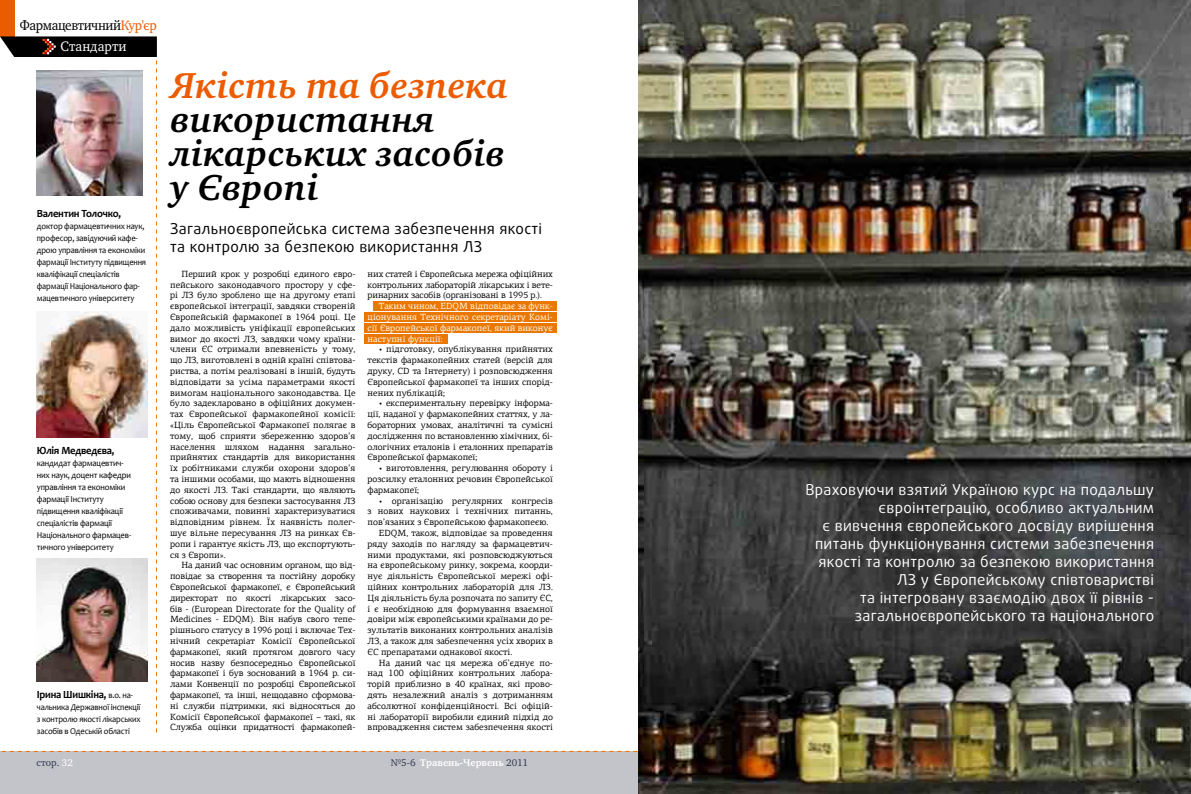
<style>
.page{position:relative;width:1191px;height:794px;background:#fff}
.page>*{position:absolute;margin:0;border:0;box-sizing:border-box;transform-origin:0 0}
.t1{font:italic 700 37px/34px "Charter ITC";letter-spacing:.01em;color:#000}
.t2{font:italic 700 37px "Charter ITC";letter-spacing:.01em;color:#eb5b00}
.t3{font:15px/18px "Daxline Pro";letter-spacing:.02em;color:#fff;text-align:right}
.t4{font:15px/18px "Daxline Pro";letter-spacing:.02em;color:#000}
.t5{font:14.1px "Charter ITC";letter-spacing:.01em;color:#fff;scale:.95 1}
.t6{font:14px "Charter ITC";letter-spacing:-.03em;color:#000;scale:.95 1}
.t7{font:700 11px "Candara";letter-spacing:-.02em;color:#000;scale:.96 1}
.t8{font:700 10px "Charter ITC";color:#fff}
.t9{font:10px "Charter ITC";color:#313a4d}
.t10{font:9px/10.8px "PF Agora Serif Pro";color:#000;text-align:justify}
.t11{font:9px/12px "Candara";letter-spacing:-.02em;color:#000;scale:.94 1}
.t12{font:9px/12px "Candara";letter-spacing:-.02em;color:#000;scale:.96 1}
.t13{font:9px/10.8px "PF Agora Serif Pro";color:#fff;text-align:justify}
.s1{color:#eb5b00}
.s2{font-weight:400;font-size:9px}
.s3{color:#fff}
.s4{font-weight:400;color:#313a4d}
</style>
<div class="page">
<div style="left:0;top:751px;width:1191px;height:43px;background:#c3c3ca"></div>
<div style="left:0;top:0;width:14px;height:36px;background:#eb5b00"></div>
<div style="left:373px;top:302px;width:183px;height:9px;background:#ea7700"></div>
<div style="left:364px;top:313px;width:192px;height:9px;background:#ea7700"></div>
<div style="left:364px;top:324px;width:192px;height:9px;background:#ea7700"></div>
<div style="left:364px;top:335px;width:83px;height:9px;background:#ea7700"></div>
<svg style="left:1px;top:751px;width:637px;height:1px"></svg>
<svg style="left:0;top:36px;width:157px;height:696px"></svg>
<img style="left:37px;top:71px;width:105px;height:125px">
<img style="left:37px;top:312px;width:110px;height:126px">
<img style="left:37px;top:558px;width:110px;height:124px">
<img style="left:638px;top:0;width:553px;height:794px">
<h3 class="t6" style="left:20px;top:17px;width:146px">Фармацевтичний<span class="s1">Кур'єр</span></h3>
<h3 class="t5" style="left:60px;top:37px;width:71px">Стандарти</h3>
<p class="t7" style="left:37px;top:207px;width:89px">Валентин Толочко,</p>
<p class="t11" style="left:37px;top:220px;width:118px">доктор фармацевтичних наук, професор, завідуючий кафе&shy;дрою управління та економіки фармації Інституту підвищення кваліфікації спеціалістів фармації Національного фар&shy;мацевтичного університету</p>
<p class="t7" style="left:37px;top:444px;width:82px">Юлія Медведєва,</p>
<p class="t12" style="left:37px;top:457px;width:100px">кандидат фармацевтич&shy;них наук, доцент кафедри управління та економіки фармації Інституту підвищення кваліфікації спеціалістів фармації<br>Національного фармацев&shy;тичного університету</p>
<p class="t7" style="left:37px;top:687px;width:101px">Ірина Шишкіна, <span class="s2">в.о. на-</span></p>
<p class="t11" style="left:37px;top:701px;width:112px;text-align:justify">чальника Державної інспекції з контролю якості лікарських засобів в Одеській області</p>
<h1 class="t2" style="left:170px;top:63px;width:339px">Якість та безпека</h1>
<h1 class="t1" style="left:170px;top:103px;width:336px">використання лікарських засобів у Європі</h1>
<h2 class="t4" style="left:170px;top:219px;width:373px">Загальноєвропейська система забезпечення якості та контролю за безпекою використання ЛЗ</h2>
<p class="t10" style="left:170px;top:268px;width:187px;text-indent:11px">Перший крок у розробці єдиного євро&shy;пейського законодавчого простору у сфе&shy;рі ЛЗ було зроблено ще на другому етапі європейської інтеграції, завдяки створеній Європейській фармакопеї в 1964 році. Це дало можливість уніфікації європейських вимог до якості ЛЗ, завдяки чому країни&shy;члени ЄС отримали впевненість у тому, що ЛЗ, виготовлені в одній країні співтова&shy;риства, а потім реалізовані в іншій, будуть відповідати за усіма параметрами якості вимогам національного законодавства. Це було задекларовано в офіційних докумен&shy;тах Європейської фармакопейної комісії: «Ціль Європейської Фармакопеї полягає в тому, щоб сприяти збереженню здоров’я населення шляхом надання загально&shy;прийнятих стандартів для використання їх робітниками служби охорони здоров’я та іншими особами, що мають відношення до якості ЛЗ. Такі стандарти, що являють собою основу для безпеки застосування ЛЗ споживачами, повинні характеризуватися відповідним рівнем. Їх наявність полег&shy;шує вільне пересування ЛЗ на ринках Єв&shy;ропи і гарантує якість ЛЗ, що експортують&shy;ся з Європи».</p>
<p class="t10" style="left:170px;top:560px;width:187px;text-indent:11px">На даний час основним органом, що від&shy;повідає за створення та постійну доробку Європейської фармакопеї, є Європейський директорат по якості лікарських засо&shy;бів - (European Directorate for the Quality of Medicines - EDQM). Він набув свого тепе&shy;рішнього статусу в 1996 році і включає Тех&shy;нічний секретаріат Комісії Європейської фармакопеї, який протягом довгого часу носив назву безпосередньо Європейської фармакопеї і був зоснований в 1964 р. си&shy;лами Конвенції по розробці Європейської фармакопеї, та інші, нещодавно сформова&shy;ні служби підтримки, які відносяться до Комісії Європейської фармакопеї – такі, як Служба оцінки придатності фармакопей-</p>
<p class="t10" style="left:367px;top:268px;width:187px">них статей і Європейська мережа офіційних контрольних лабораторій лікарських і вете&shy;ринарних засобів (організовані в 1995 р.).</p>
<p class="t13" style="left:367px;top:301px;width:187px;text-indent:11px">Таким чином, EDQM відповідає за функ&shy;ціонування Технічного секретаріату Комі&shy;сії Європейської фармакопеї, який виконує наступні функції:</p>
<p class="t10" style="left:367px;top:344px;width:187px;text-indent:11px">• підготовку, опублікування прийнятих текстів фармакопейних статей (версій для друку, CD та Інтернету) і розповсюдження Європейської фармакопеї та інших спорід&shy;нених публікацій;</p>
<p class="t10" style="left:367px;top:398px;width:187px;text-indent:11px">• експериментальну перевірку інформа&shy;ції, наданої у фармакопейних статтях, у ла&shy;бораторних умовах, аналітичні та сумісні дослідження по встановленню хімічних, бі&shy;ологічних еталонів і еталонних препаратів Європейської фармакопеї;</p>
<p class="t10" style="left:367px;top:463px;width:187px;text-indent:11px">• виготовлення, регулювання обороту і розсилку еталонних речовин Європейської фармакопеї;</p>
<p class="t10" style="left:379px;top:495px;width:176px">• організацію регулярних конгресів</p>
<p class="t10" style="left:367px;top:506px;width:187px">з нових наукових і технічних питаннь,</p>
<p class="t10" style="left:367px;top:517px;width:182px">пов’язаних з Європейською фармакопеєю.</p>
<p class="t10" style="left:379px;top:527px;width:175px">EDQM, також, відповідає за проведення</p>
<p class="t10" style="left:367px;top:538px;width:187px">ряду заходів по нагляду за фармацевтич-</p>
<p class="t10" style="left:367px;top:549px;width:187px">ними продуктами, які розповсюджуються</p>
<p class="t10" style="left:367px;top:560px;width:187px">на європейському ринку, зокрема, коорди-</p>
<p class="t10" style="left:367px;top:571px;width:187px">нує діяльність Європейської мережі офі-</p>
<p class="t10" style="left:367px;top:581px;width:187px">ційних контрольних лабораторій для ЛЗ.</p>
<p class="t10" style="left:367px;top:592px;width:187px">Ця діяльність була розпочата по запиту ЄС,</p>
<p class="t10" style="left:367px;top:603px;width:187px">і є необхідною для формування взаємної</p>
<p class="t10" style="left:367px;top:614px;width:187px">довіри між європейськими країнами до ре-</p>
<p class="t10" style="left:367px;top:625px;width:187px">зультатів виконаних контрольних аналізів</p>
<p class="t10" style="left:367px;top:635px;width:187px">ЛЗ, а також для забезпечення усіх хворих в</p>
<p class="t10" style="left:367px;top:646px;width:146px">ЄС препаратами однакової якості.</p>
<p class="t10" style="left:379px;top:657px;width:175px">На даний час ця мережа об’єднує по-</p>
<p class="t10" style="left:367px;top:668px;width:187px">над 100 офіційних контрольних лабора-</p>
<p class="t10" style="left:367px;top:679px;width:187px">торій приблизно в 40 країнах, які прово-</p>
<p class="t10" style="left:367px;top:689px;width:187px">дять незалежний аналіз з дотриманням</p>
<p class="t10" style="left:367px;top:700px;width:187px">абсолютної конфіденційності. Всі офіцій-</p>
<p class="t10" style="left:367px;top:711px;width:187px">ні лабораторії виробили єдиний підхід до</p>
<p class="t10" style="left:367px;top:722px;width:187px">впровадження систем забезпечення якості</p>
<p class="t9" style="left:36px;top:756px;width:38px">стор. <span class="s3">32</span></p>
<p class="t8" style="left:391px;top:756px;width:139px"><span class="s4">№5-6</span> Травень-Червень <span class="s4">2011</span></p>
<p class="t3" style="left:805px;top:481px;width:350px">Враховуючи взятий Україною курс на подальшу євроінтеграцію, особливо актуальним<br>є вивчення європейського досвіду вирішення питань функціонування системи забезпечення якості та контролю за безпекою використання ЛЗ у Європейському співтоваристві<br>та інтегровану взаємодію двох її рівнів - загальноєвропейського та національного</p>
</div>
